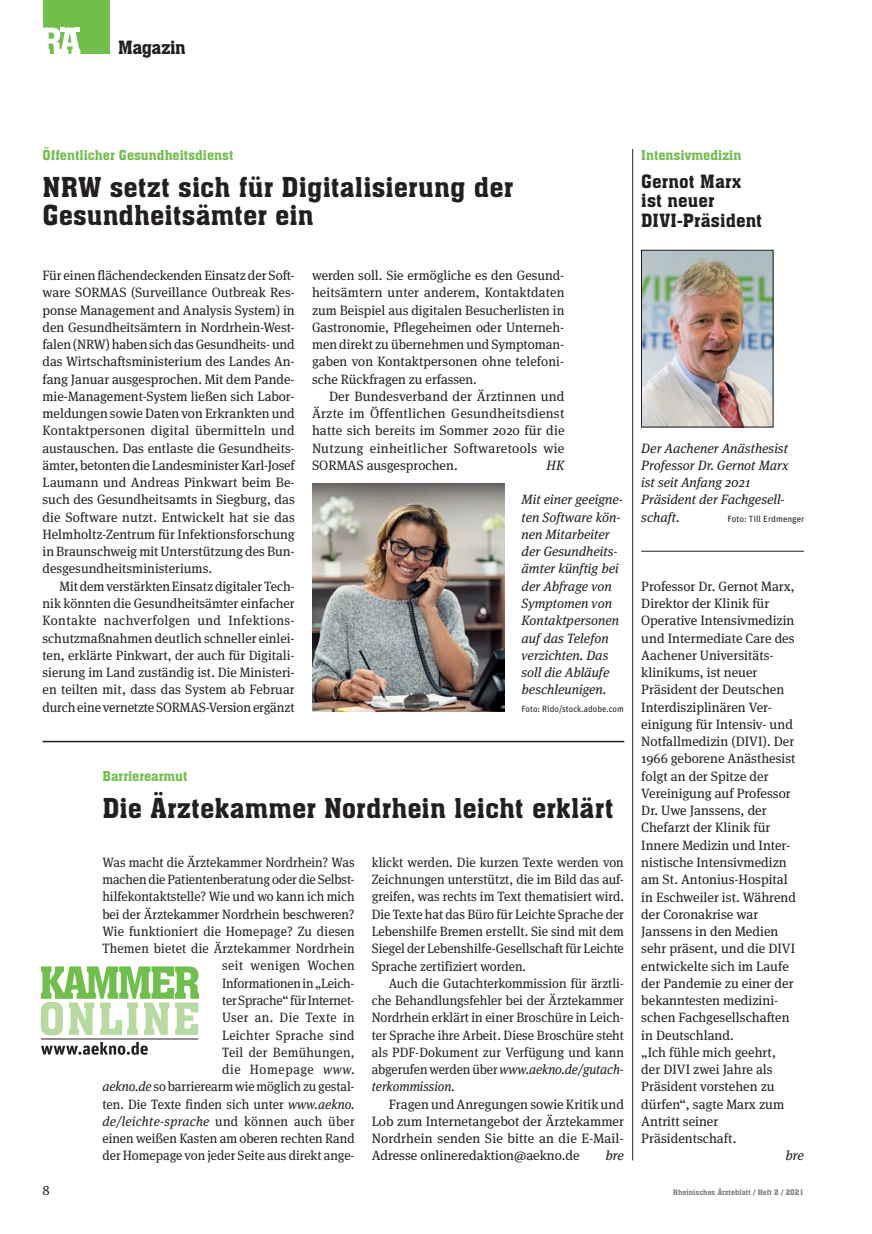
<style>
.page{position:relative;width:872px;height:1234px;background:#fff}
.page>*{position:absolute;margin:0;border:0;box-sizing:border-box;transform-origin:0 0}
.t1{font:27px/28.5px "Aachen BT";letter-spacing:.005em;color:#231f20}
.t2{font:18px/19.5px "Aachen BT";letter-spacing:.005em;color:#231f20}
.t3{font:18px "Aachen BT";letter-spacing:-.02em;color:#231f20}
.t4{font:13.5px/17.2px "Meta Serif OT";color:#231f20;text-align:justify}
.t5{font:13.5px/17.2px "Meta Serif OT";color:#231f20;text-align:justify;scale:.96 1}
.t6{font:italic 13.5px/17.2px "Meta Serif OT";color:#231f20}
.t7{font:13.5px "Aachen BT";color:#70bf4c}
.t8{font:9px "Unit";color:#231f20}
.t9{font:7.5px "Aachen BT";color:#808285}
.s1{font-style:italic}
</style>
<div class="page">
<div style="left:43px;top:0;width:66px;height:54px;background:#70bf4c"></div>
<svg style="left:43px;top:28px;width:37px;height:26px"></svg>
<hr style="left:632px;top:149px;width:1px;height:1011px;background:#231f20">
<svg style="left:41px;top:966px;width:158px;height:69px"></svg>
<svg style="left:41px;top:1041px;width:107px;height:13px"></svg>
<hr style="left:41px;top:1038px;width:157px;height:1px;background:#231f20">
<hr style="left:43px;top:740px;width:581px;height:2px;background:#231f20">
<img style="left:312px;top:483px;width:192px;height:228px">
<img style="left:643px;top:252px;width:128px;height:173px">
<div style="left:641px;top:250px;width:132px;height:177px;border:1px solid #231f20"></div>
<hr style="left:641px;top:551px;width:163px;height:1px;background:#231f20">
<h2 class="t3" style="left:118px;top:36px;width:69px">Magazin</h2>
<p class="t7" style="left:43px;top:146px;width:192px">Öffentlicher Gesundheitsdienst</p>
<h1 class="t1" style="left:43px;top:172px;width:472px">NRW setzt sich für Digitalisierung der<br>Gesundheitsämter ein</h1>
<p class="t4" style="left:43px;top:266px;width:254px">Für einen flächendeckenden Einsatz der Soft&shy;ware SORMAS (Surveillance Outbreak Res&shy;ponse Management and Analysis System) in den Gesundheitsämtern in Nordrhein-West&shy;falen (NRW) haben sich das Gesundheits- und das Wirtschaftsministerium des Landes An&shy;fang Januar ausgesprochen. Mit dem Pande&shy;mie-Management-System ließen sich Labor&shy;meldungen sowie Daten von Erkrankten und Kontaktpersonen digital übermitteln und austauschen. Das entlaste die Gesundheits&shy;ämter, betonten die Landesminister Karl-Josef Laumann und Andreas Pinkwart beim Be&shy;such des Gesundheitsamts in Siegburg, das die Software nutzt. Entwickelt hat sie das Helmholtz-Zentrum für Infektionsforschung in Braunschweig mit Unterstützung des Bun&shy;desgesundheitsministeriums.</p>
<p class="t4" style="left:43px;top:577px;width:254px;text-indent:17px">Mit dem verstärkten Einsatz digitaler Tech&shy;nik könnten die Gesundheitsämter einfacher Kontakte nachverfolgen und Infektions&shy;schutzmaßnahmen deutlich schneller einlei&shy;ten, erklärte Pinkwart, der auch für Digitali&shy;sierung im Land zuständig ist. Die Ministeri&shy;en teilten mit, dass das System ab Februar durch eine vernetzte SORMAS-Version ergänzt</p>
<p class="t4" style="left:312px;top:266px;width:254px">werden soll. Sie ermögliche es den Gesund&shy;heitsämtern unter anderem, Kontaktdaten zum Beispiel aus digitalen Besucherlisten in Gastronomie, Pflegeheimen oder Unterneh&shy;men direkt zu übernehmen und Symptoman&shy;gaben von Kontaktpersonen ohne telefoni&shy;sche Rückfragen zu erfassen.</p>
<p class="t4" style="left:312px;top:387px;width:254px;text-indent:17px">Der Bundesverband der Ärztinnen und Ärzte im Öffentlichen Gesundheitsdienst hatte sich bereits im Sommer 2020 für die Nutzung einheitlicher Softwaretools wie SORMAS ausgesprochen.</p>
<p class="t6" style="left:546px;top:456px;width:19px">HK</p>
<p class="t6" style="left:521px;top:491px;width:103px">Mit einer geeigne&shy;ten Software kön&shy;nen Mitarbeiter der Gesundheits&shy;ämter künftig bei der Abfrage von<br>Symptomen von<br>Kontaktpersonen auf das Telefon verzichten. Das soll die Abläufe beschleunigen.</p>
<p class="t8" style="left:521px;top:702px;width:104px">Foto: Rido/stock.adobe.com</p>
<p class="t7" style="left:102px;top:767px;width:87px">Barrierearmut</p>
<h1 class="t1" style="left:102px;top:793px;width:513px">Die Ärztekammer Nordrhein leicht erklärt</h1>
<p class="t5" style="left:102px;top:853px;width:264px;text-align:right">Was macht die Ärztekammer Nordrhein? Was machen die Patientenberatung oder die Selbst&shy;hilfekontaktstelle? Wie und wo kann ich mich bei der Ärztekammer Nordrhein beschweren?<br>Wie funktioniert die Homepage? Zu diesen Themen bietet die Ärztekammer Nordrhein seit wenigen Wochen<br>Informationen in „Leich-<br>ter Sprache“ für Internet-<br>User an. Die Texte in<br>Leichter Sprache sind<br>Teil der Bemühungen,<br>die Homepage <span class="s1">www.<br>aekno.de</span> so barrierearm wie möglich zu gestal&shy;ten. Die Texte finden sich unter <span class="s1">www.aekno. de/leichte-sprache</span> und können auch über einen weißen Kasten am oberen rechten Rand der Homepage von jeder Seite aus direkt ange-</p>
<p class="t5" style="left:372px;top:853px;width:264px">klickt werden. Die kurzen Texte werden von Zeichnungen unterstützt, die im Bild das auf&shy;greifen, was rechts im Text thematisiert wird.<br>Die Texte hat das Büro für Leichte Sprache der Lebenshilfe Bremen erstellt. Sie sind mit dem Siegel der Lebenshilfe-Gesellschaft für Leichte Sprache zertifiziert worden.</p>
<p class="t5" style="left:372px;top:974px;width:264px;text-indent:17px">Auch die Gutachterkommission für ärztli&shy;che Behandlungsfehler bei der Ärztekammer Nordrhein erklärt in einer Broschüre in Leich&shy;ter Sprache ihre Arbeit. Diese Broschüre steht als PDF-Dokument zur Verfügung und kann abgerufen werden über <span class="s1">www.aekno.de/gutach&shy;terkommission.</span></p>
<p class="t4" style="left:372px;top:1094px;width:254px;text-indent:17px">Fragen und Anregungen sowie Kritik und Lob zum Internetangebot der Ärztekammer Nordrhein senden Sie bitte an die E-Mail-Adresse onlineredaktion@aekno.de</p>
<p class="t6" style="left:605px;top:1146px;width:20px">bre</p>
<p class="t7" style="left:641px;top:146px;width:102px">Intensivmedizin</p>
<h2 class="t2" style="left:641px;top:171px;width:122px">Gernot Marx ist neuer<br>DIVI-Präsident</h2>
<p class="t6" style="left:641px;top:439px;width:149px">Der Aachener Anästhesist<br>Professor Dr. Gernot Marx ist seit Anfang 2021<br>Präsident der Fachgesell&shy;schaft.</p>
<p class="t8" style="left:727px;top:513px;width:78px">Foto: Till Erdmenger</p>
<p class="t4" style="left:641px;top:577px;width:156px;text-align:left">Professor Dr. Gernot Marx,<br>Direktor der Klinik für<br>Operative Intensivmedizin und Intermediate Care des<br>Aachener Universitäts&shy;klinikums, ist neuer<br>Präsident der Deutschen<br>Interdisziplinären Ver&shy;einigung für Intensiv- und<br>Notfallmedizin (DIVI). Der<br>1966 geborene Anästhesist folgt an der Spitze der<br>Vereinigung auf Professor<br>Dr. Uwe Janssens, der<br>Chefarzt der Klinik für<br>Innere Medizin und Inter&shy;nistische Intensivmedizn am St. Antonius-Hospital in Eschweiler ist. Während der Coronakrise war<br>Janssens in den Medien sehr präsent, und die DIVI entwickelte sich im Laufe der Pandemie zu einer der bekanntesten medizini&shy;schen Fachgesellschaften in Deutschland.<br>„Ich fühle mich geehrt, der DIVI zwei Jahre als<br>Präsident vorstehen zu dürfen“, sagte Marx zum<br>Antritt seiner<br>Präsidentschaft.</p>
<p class="t6" style="left:785px;top:1146px;width:20px">bre</p>
<p class="t4" style="left:43px;top:1181px;width:9px">8</p>
<p class="t9" style="left:673px;top:1187px;width:132px">Rheinisches Ärzteblatt / Heft 2 / 2021</p>
</div>
